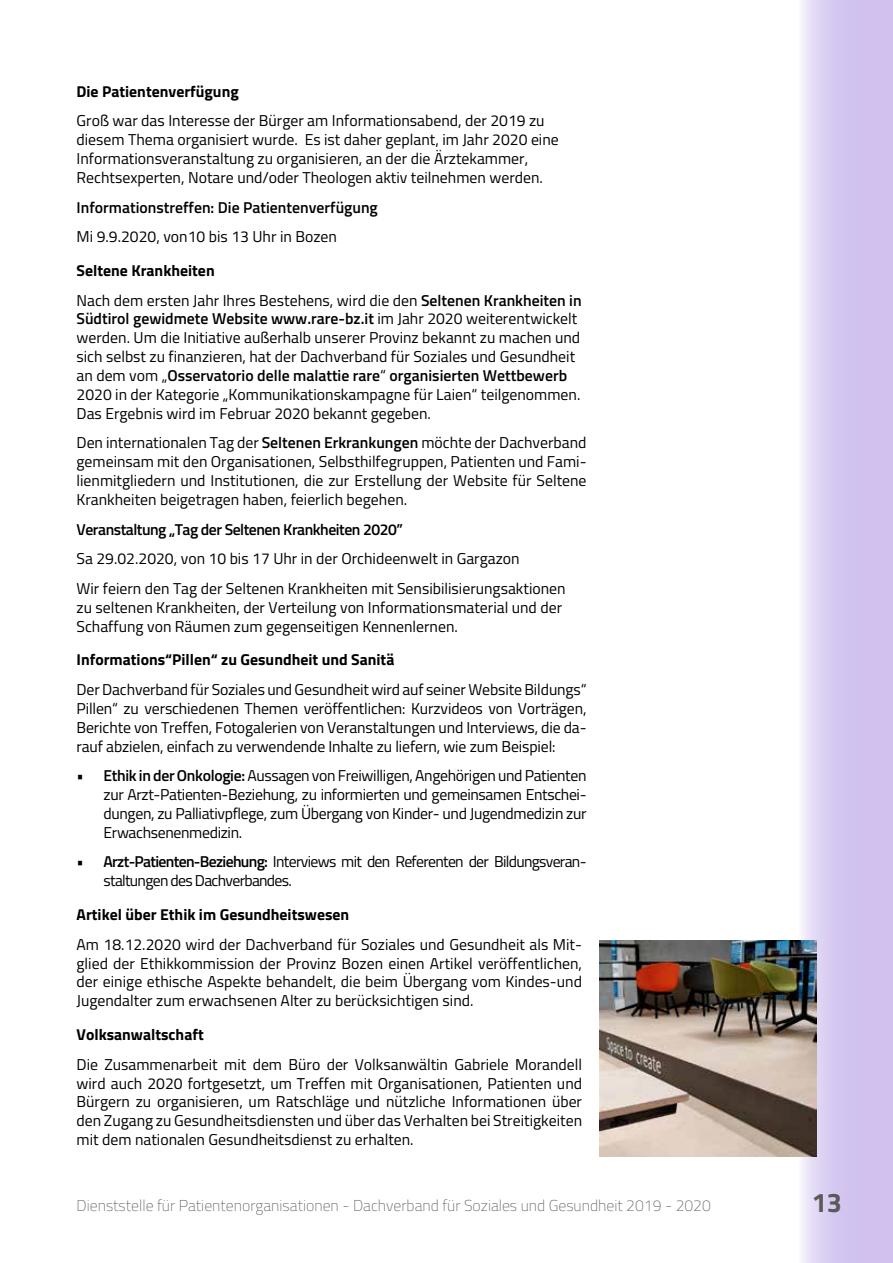
<style>
.page{position:relative;width:893px;height:1263px;background:#fff}
.page>*{position:absolute;margin:0;border:0;box-sizing:border-box;transform-origin:0 0}
.t1{font:700 27px "Titillium";color:#5a5a59}
.t2{font:15.75px/18.9px "Titillium";color:#000}
.t3{font:700 15.75px "Titillium";color:#000}
.t4{font:15.75px/18.9px "Titillium";letter-spacing:-.045em;color:#000}
.t5{font:100 15.75px "Titillium";color:#5a5a59}
.t6{font:600 15.75px "Titillium";letter-spacing:-.03em;color:#000}
.t7{font:600 15.75px "Titillium";color:#000}
.s1{font-weight:700}
.s2{font-weight:600}
</style>
<div class="page">
<svg style="left:801px;top:0;width:92px;height:1263px;background:#d7caf1"></svg>
<img style="left:600px;top:940px;width:216px;height:217px">
<p class="t3" style="left:77px;top:79px;width:164px">Die Patientenverfügung</p>
<p class="t2" style="left:77px;top:111px;width:484px">Groß war das Interesse der Bürger am Informationsabend, der 2019 zu diesem Thema organisiert wurde. Es ist daher geplant, im Jahr 2020 eine Informationsveranstaltung zu organisieren, an der die Ärztekammer, Rechtsexperten, Notare und/oder Theologen aktiv teilnehmen werden.</p>
<p class="t7" style="left:77px;top:195px;width:303px">Informationstreffen: Die Patientenverfügung</p>
<p class="t2" style="left:77px;top:226px;width:262px">Mi 9.9.2020, von10 bis 13 Uhr in Bozen</p>
<p class="t2" style="left:77px;top:255px;width:507px;line-height:29.5px"><span class="s1">Seltene Krankheiten<br></span>Nach dem ersten Jahr Ihres Bestehens, wird die den <span class="s2">Seltenen Krankheiten in</span></p>
<p class="t2" style="left:77px;top:309px;width:505px"><span class="s2">Südtirol gewidmete Website www.rare-bz.it</span> im Jahr 2020 weiterentwickelt werden. Um die Initiative außerhalb unserer Provinz bekannt zu machen und sich selbst zu finanzieren, hat der Dachverband für Soziales und Gesundheit an dem vom „<span class="s2">Osservatorio delle malattie rare</span>“ <span class="s2">organisierten Wettbewerb </span>2020 in der Kategorie „Kommunikationskampagne für Laien“ teilgenommen.<br>Das Ergebnis wird im Februar 2020 bekannt gegeben.</p>
<p class="t2" style="left:77px;top:433px;width:512px;text-align:justify">Den internationalen Tag der <span class="s2">Seltenen Erkrankungen</span> möchte der Dachverband gemeinsam mit den Organisationen, Selbsthilfegruppen, Patienten und Fami&shy;lienmitgliedern und Institutionen, die zur Erstellung der Website für Seltene Krankheiten beigetragen haben, feierlich begehen.</p>
<p class="t6" style="left:77px;top:517px;width:328px">Veranstaltung „Tag der Seltenen Krankheiten 2020”</p>
<p class="t2" style="left:77px;top:543px;width:491px;line-height:29.5px">Sa 29.02.2020, von 10 bis 17 Uhr in der Orchideenwelt in Gargazon<br>Wir feiern den Tag der Seltenen Krankheiten mit Sensibilisierungsaktionen</p>
<p class="t2" style="left:77px;top:597px;width:487px">zu seltenen Krankheiten, der Verteilung von Informationsmaterial und der<br>Schaffung von Räumen zum gegenseitigen Kennenlernen.</p>
<p class="t3" style="left:77px;top:648px;width:319px">Informations“Pillen“ zu Gesundheit und Sanitä</p>
<p class="t2" style="left:77px;top:679px;width:512px;text-align:justify">Der Dachverband für Soziales und Gesundheit wird auf seiner Website Bildungs“ Pillen“ zu verschiedenen Themen veröffentlichen: Kurzvideos von Vorträgen, Berichte von Treffen, Fotogalerien von Veranstaltungen und Interviews, die da&shy;rauf abzielen, einfach zu verwendende Inhalte zu liefern, wie zum Beispiel:</p>
<p class="t2" style="left:104px;top:765px;width:485px;text-align:justify;text-indent:-27px">• <span class="s2">Ethik in der Onkologie:</span> Aussagen von Freiwilligen, Angehörigen und Patienten zur Arzt-Patienten-Beziehung, zu informierten und gemeinsamen Entschei&shy;dungen, zu Palliativpflege, zum Übergang von Kinder- und Jugendmedizin zur Erwachsenenmedizin.</p>
<p class="t4" style="left:104px;top:852px;width:485px;text-indent:-27px">• <span class="s2">Arzt-Patienten-Beziehung:</span> Interviews mit den Referenten der Bildungsveran&shy;staltungen des Dachverbandes.</p>
<p class="t3" style="left:77px;top:902px;width:274px">Artikel über Ethik im Gesundheitswesen</p>
<p class="t2" style="left:77px;top:934px;width:507px;text-align:justify">Am 18.12.2020 wird der Dachverband für Soziales und Gesundheit als Mit&shy;glied der Ethikkommission der Provinz Bozen einen Artikel veröffentlichen, der einige ethische Aspekte behandelt, die beim Übergang vom Kindes-und Jugendalter zum erwachsenen Alter zu berücksichtigen sind.</p>
<p class="t3" style="left:77px;top:1022px;width:129px">Volksanwaltschaft</p>
<p class="t2" style="left:77px;top:1054px;width:507px;text-align:justify">Die Zusammenarbeit mit dem Büro der Volksanwältin Gabriele Morandell wird auch 2020 fortgesetzt, um Treffen mit Organisationen, Patienten und Bürgern zu organisieren, um Ratschläge und nützliche Informationen über den Zugang zu Gesundheitsdiensten und über das Verhalten bei Streitigkeiten mit dem nationalen Gesundheitsdienst zu erhalten.</p>
<p class="t5" style="left:77px;top:1195px;width:636px">Dienststelle für Patientenorganisationen - Dachverband für Soziales und Gesundheit 2019 - 2020</p>
<h1 class="t1" style="left:812px;top:1182px;width:32px">13</h1>
</div>
